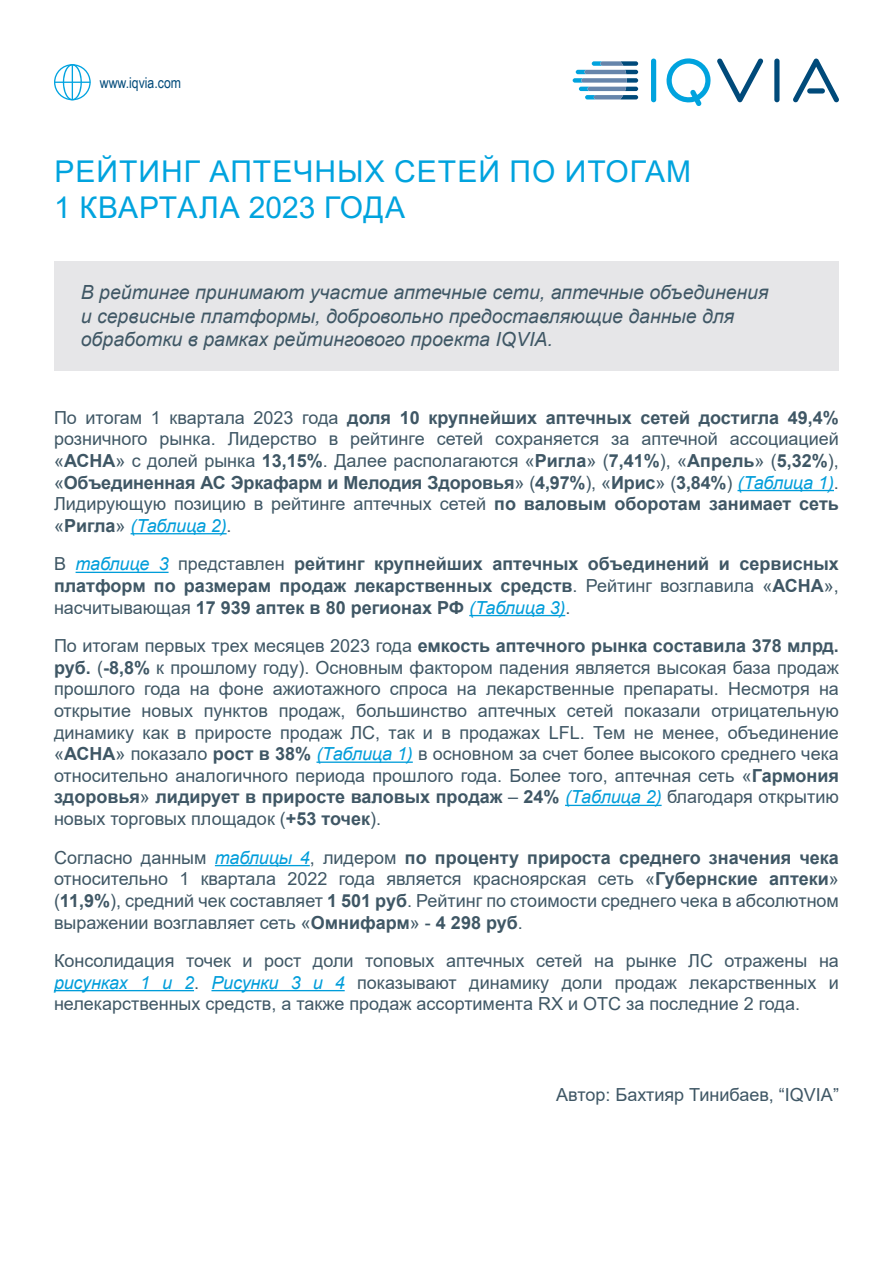
<style>
.page{position:relative;width:893px;height:1263px;background:#fff}
.page>*{position:absolute;margin:0;border:0;box-sizing:border-box;transform-origin:0 0}
.t1{font:30px/36px "Arial";letter-spacing:.035em;color:#00a3de}
.t2{font:italic 19.5px/23.4px "Arial";color:#3f5765}
.t3{font:18px/21.6px "Arial";color:#3f5765;text-align:justify}
.t4{font:700 18px/21.6px "Arial";color:#3f5765;text-align:justify}
.t5{font:15px "Arial Narrow";color:#004a7a}
.s1{font-weight:700}
.s2{font-style:italic;color:#009dda}
.s3{font-weight:400}
.s4{font-weight:400;font-style:italic;color:#009dda}
</style>
<div class="page">
<div style="left:54px;top:261px;width:785px;height:110px;background:#e6e6e8"></div>
<hr style="left:737px;top:490px;width:97px;height:1px;background:#009dda">
<hr style="left:131px;top:533px;width:96px;height:1px;background:#009dda">
<hr style="left:76px;top:572px;width:93px;height:1px;background:#009dda">
<hr style="left:469px;top:615px;width:96px;height:1px;background:#009dda">
<hr style="left:316px;top:761px;width:97px;height:2px;background:#009dda">
<hr style="left:565px;top:805px;width:97px;height:1px;background:#009dda">
<hr style="left:215px;top:865px;width:95px;height:1px;background:#009dda">
<hr style="left:54px;top:990px;width:140px;height:1px;background:#009dda">
<hr style="left:211px;top:990px;width:134px;height:1px;background:#009dda">
<svg style="left:666px;top:58px;width:45px;height:48px"></svg>
<div style="left:651px;top:59px;width:5px;height:43px;background:#00a3de;border-radius:3px"></div>
<div style="left:774px;top:59px;width:5px;height:43px;background:#004a7a;border-radius:3px"></div>
<svg style="left:717px;top:58px;width:46px;height:44px"></svg>
<svg style="left:793px;top:59px;width:46px;height:44px"></svg>
<svg style="left:573px;top:61px;width:65px;height:38px"></svg>
<svg style="left:54px;top:64px;width:37px;height:36px"></svg>
<hr style="left:72px;top:65px;width:1px;height:34px;background:#00a3e0">
<hr style="left:54px;top:82px;width:37px;height:1px;background:#00a3e0">
<p class="t5" style="left:100px;top:71px;width:83px">www.iqvia.com</p>
<h1 class="t1" style="left:54px;top:153px;width:639px">РЕЙТИНГ АПТЕЧНЫХ СЕТЕЙ ПО ИТОГАМ<br>1 КВАРТАЛА 2023 ГОДА</h1>
<p class="t2" style="left:81px;top:281px;width:689px">В рейтинге принимают участие аптечные сети, аптечные объединения и сервисные платформы, добровольно предоставляющие данные для обработки в рамках рейтингового проекта IQVIA.</p>
<p class="t3" style="left:54px;top:407px;width:786px">По итогам 1 квартала 2023 года <span class="s1">доля 10 крупнейших аптечных сетей достигла 49,4% </span>розничного рынка. Лидерство в рейтинге сетей сохраняется за аптечной ассоциацией «<span class="s1">АСНА</span>» с долей рынка <span class="s1">13,15%</span>. Далее располагаются «<span class="s1">Ригла</span>» (<span class="s1">7,41%</span>), «<span class="s1">Апрель</span>» (<span class="s1">5,32%</span>), «<span class="s1">Объединенная АС Эркафарм и Мелодия Здоровья</span>» (<span class="s1">4,97%</span>), «<span class="s1">Ирис</span>» (<span class="s1">3,84%</span>) <span class="s2">(Таблица 1)</span>.<br>Лидирующую позицию в рейтинге аптечных сетей <span class="s1">по валовым оборотам занимает сеть </span>«<span class="s1">Ригла</span>» <span class="s2">(Таблица 2)</span>.</p>
<p class="t4" style="left:54px;top:553px;width:786px"><span class="s3">В</span> <span class="s4">таблице 3</span> <span class="s3">представлен</span> рейтинг крупнейших аптечных объединений и сервисных платформ по размерам продаж лекарственных средств<span class="s3">. Рейтинг возглавила «</span>АСНА<span class="s3">», насчитывающая</span> 17 939 аптек в 80 регионах РФ <span class="s4">(Таблица 3)</span><span class="s3">.</span></p>
<p class="t3" style="left:54px;top:635px;width:786px">По итогам первых трех месяцев 2023 года <span class="s1">емкость аптечного рынка составила 378 млрд. руб.</span> (<span class="s1">-8,8%</span> к прошлому году). Основным фактором падения является высокая база продаж прошлого года на фоне ажиотажного спроса на лекарственные препараты. Несмотря на открытие новых пунктов продаж, большинство аптечных сетей показали отрицательную динамику как в приросте продаж ЛС, так и в продажах LFL. Тем не менее, объединение «<span class="s1">АСНА</span>» показало <span class="s1">рост в 38%</span> <span class="s2">(Таблица 1)</span> в основном за счет более высокого среднего чека относительно аналогичного периода прошлого года. Более того, аптечная сеть «<span class="s1">Гармония здоровья</span>» <span class="s1">лидирует в приросте валовых продаж</span> – <span class="s1">24%</span> <span class="s2">(Таблица 2)</span> благодаря открытию новых торговых площадок (<span class="s1">+53 точек</span>).</p>
<p class="t3" style="left:54px;top:846px;width:786px">Согласно данным <span class="s2">таблицы 4</span>, лидером <span class="s1">по проценту прироста среднего значения чека </span>относительно 1 квартала 2022 года является красноярская сеть «<span class="s1">Губернские аптеки</span>» (<span class="s1">11,9%</span>), средний чек составляет <span class="s1">1 501 руб</span>. Рейтинг по стоимости среднего чека в абсолютном выражении возглавляет сеть «<span class="s1">Омнифарм</span>» - <span class="s1">4 298 руб</span>.</p>
<p class="t3" style="left:54px;top:950px;width:786px">Консолидация точек и рост доли топовых аптечных сетей на рынке ЛС отражены на <span class="s2">рисунках 1 и 2</span>. <span class="s2">Рисунки 3 и 4</span> показывают динамику доли продаж лекарственных и нелекарственных средств, а также продаж ассортимента RX и OTC за последние 2 года.</p>
<p class="t3" style="left:556px;top:1084px;width:284px">Автор: Бахтияр Тинибаев, “IQVIA”</p>
</div>
